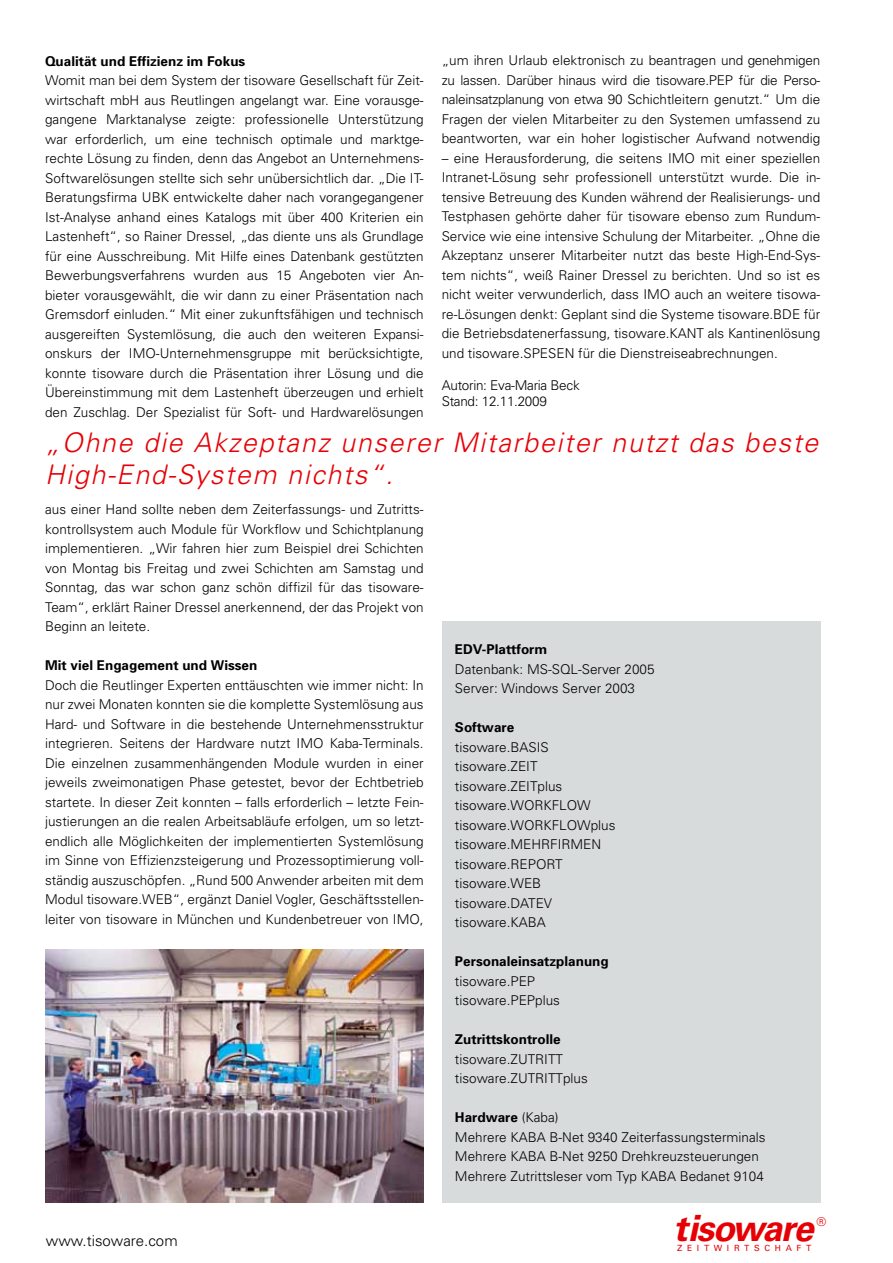
<style>
.page{position:relative;width:893px;height:1263px;background:#fff}
.page>*{position:absolute;margin:0;border:0;box-sizing:border-box;transform-origin:0 0}
.t1{font:italic 700 36.15px "Univers";letter-spacing:-.04em;color:#e60005}
.t2{font:italic 300 27px/32.4px "Univers";letter-spacing:.06em;color:#e60005}
.t3{font:300 15px "Univers";color:#000}
.t4{font:300 13.5px/19.5px "Univers";color:#000;text-align:justify}
.t5{font:700 13.5px "Univers";color:#000}
.t6{font:300 13.5px/16.2px "Univers";letter-spacing:-.02em;color:#000}
.t7{font:12px "Univers";color:#e60005}
.t8{font:8.55px "Univers";letter-spacing:.55em;color:#e60005}
.s1{font-weight:700}
</style>
<div class="page">
<div style="left:442px;top:621px;width:378px;height:582px;background:#d8dbdc"></div>
<img style="left:46px;top:949px;width:378px;height:254px">
<p class="t5" style="left:45px;top:52px;width:202px">Qualität und Effizienz im Fokus</p>
<p class="t4" style="left:45px;top:70px;width:380px">Womit man bei dem System der tisoware Gesellschaft für Zeit&shy;wirtschaft mbH aus Reutlingen angelangt war. Eine vorausge&shy;gangene Marktanalyse zeigte: professionelle Unterstützung war erforderlich, um eine technisch optimale und marktge&shy;rechte Lösung zu finden, denn das Angebot an Unternehmens-Softwarelösungen stellte sich sehr unübersichtlich dar. „Die IT-Beratungsfirma UBK entwickelte daher nach vorangegangener Ist-Analyse anhand eines Katalogs mit über 400 Kriterien ein Lastenheft“, so Rainer Dressel, „das diente uns als Grundlage für eine Ausschreibung. Mit Hilfe eines Datenbank gestützten Bewerbungsverfahrens wurden aus 15 Angeboten vier An&shy;bieter vorausgewählt, die wir dann zu einer Präsentation nach Gremsdorf einluden.“ Mit einer zukunftsfähigen und technisch ausgereiften Systemlösung, die auch den weiteren Expansi&shy;onskurs der IMO-Unternehmensgruppe mit berücksichtigte, konnte tisoware durch die Präsentation ihrer Lösung und die Übereinstimmung mit dem Lastenheft überzeugen und erhielt den Zuschlag. Der Spezialist für Soft- und Hardwarelösungen</p>
<p class="t4" style="left:442px;top:50px;width:380px">„um ihren Urlaub elektronisch zu beantragen und genehmigen zu lassen. Darüber hinaus wird die tisoware.PEP für die Perso&shy;naleinsatzplanung von etwa 90 Schichtleitern genutzt.“ Um die Fragen der vielen Mitarbeiter zu den Systemen umfassend zu beantworten, war ein hoher logistischer Aufwand notwendig</p>
<p class="t4" style="left:442px;top:148px;width:380px">– eine Herausforderung, die seitens IMO mit einer speziellen Intranet-Lösung sehr professionell unterstützt wurde. Die in&shy;tensive Betreuung des Kunden während der Realisierungs- und Testphasen gehörte daher für tisoware ebenso zum Rundum-Service wie eine intensive Schulung der Mitarbeiter. „Ohne die Akzeptanz unserer Mitarbeiter nutzt das beste High-End-Sys&shy;tem nichts“, weiß Rainer Dressel zu berichten. Und so ist es nicht weiter verwunderlich, dass IMO auch an weitere tisowa&shy;re-Lösungen denkt: Geplant sind die Systeme tisoware.BDE für die Betriebsdatenerfassung, tisoware.KANT als Kantinenlösung und tisoware.SPESEN für die Dienstreiseabrechnungen.</p>
<p class="t6" style="left:442px;top:377px;width:140px">Autorin: Eva-Maria Beck<br>Stand: 12.11.2009</p>
<h2 class="t2" style="left:45px;top:425px;width:775px">„Ohne die Akzeptanz unserer Mitarbeiter nutzt das beste<br>High-End-System nichts“.</h2>
<p class="t4" style="left:45px;top:499px;width:380px">aus einer Hand sollte neben dem Zeiterfassungs- und Zutritts&shy;kontrollsystem auch Module für Workflow und Schichtplanung implementieren. „Wir fahren hier zum Beispiel drei Schichten von Montag bis Freitag und zwei Schichten am Samstag und Sonntag, das war schon ganz schön diffizil für das tisoware-Team“, erklärt Rainer Dressel anerkennend, der das Projekt von Beginn an leitete.</p>
<p class="t5" style="left:45px;top:657px;width:214px">Mit viel Engagement und Wissen</p>
<p class="t4" style="left:45px;top:675px;width:380px">Doch die Reutlinger Experten enttäuschten wie immer nicht: In nur zwei Monaten konnten sie die komplette Systemlösung aus Hard- und Software in die bestehende Unternehmensstruktur integrieren. Seitens der Hardware nutzt IMO Kaba-Terminals.<br>Die einzelnen zusammenhängenden Module wurden in einer jeweils zweimonatigen Phase getestet, bevor der Echtbetrieb startete. In dieser Zeit konnten – falls erforderlich – letzte Fein&shy;justierungen an die realen Arbeitsabläufe erfolgen, um so letzt&shy;endlich alle Möglichkeiten der implementierten Systemlösung im Sinne von Effizienzsteigerung und Prozessoptimierung voll&shy;ständig auszuschöpfen. „Rund 500 Anwender arbeiten mit dem Modul tisoware.WEB“, ergänzt Daniel Vogler, Geschäftsstellen&shy;leiter von tisoware in München und Kundenbetreuer von IMO,</p>
<p class="t3" style="left:46px;top:1231px;width:133px">www.tisoware.com</p>
<p class="t5" style="left:455px;top:641px;width:94px">EDV-Plattform</p>
<p class="t4" style="left:455px;top:659px;width:201px">Datenbank: MS-SQL-Server 2005<br>Server: Windows Server 2003</p>
<p class="t5" style="left:455px;top:719px;width:61px">Software</p>
<p class="t4" style="left:455px;top:737px;width:162px;text-align:left">tisoware.BASIS tisoware.ZEIT tisoware.ZEITplus tisoware.WORKFLOW tisoware.WORKFLOWplus tisoware.MEHRFIRMEN tisoware.REPORT tisoware.WEB tisoware.DATEV tisoware.KABA</p>
<p class="t5" style="left:455px;top:953px;width:155px">Personaleinsatzplanung</p>
<p class="t4" style="left:455px;top:971px;width:107px">tisoware.PEP tisoware.PEPplus</p>
<p class="t5" style="left:455px;top:1031px;width:107px">Zutrittskontrolle</p>
<p class="t4" style="left:455px;top:1049px;width:134px">tisoware.ZUTRITT tisoware.ZUTRITTplus</p>
<p class="t4" style="left:455px;top:1107px;width:312px;text-align:left"><span class="s1">Hardware</span> (Kaba)<br>Mehrere KABA B-Net 9340 Zeiterfassungsterminals Mehrere KABA B-Net 9250 Drehkreuzsteuerungen Mehrere Zutrittsleser vom Typ KABA Bedanet 9104</p>
<h1 class="t1" style="left:674px;top:1207px;width:141px">tisoware</h1>
<p class="t7" style="left:816px;top:1214px;width:11px">®</p>
<p class="t8" style="left:677px;top:1243px;width:136px">ZEITWIRTSCHAFT</p>
</div>
